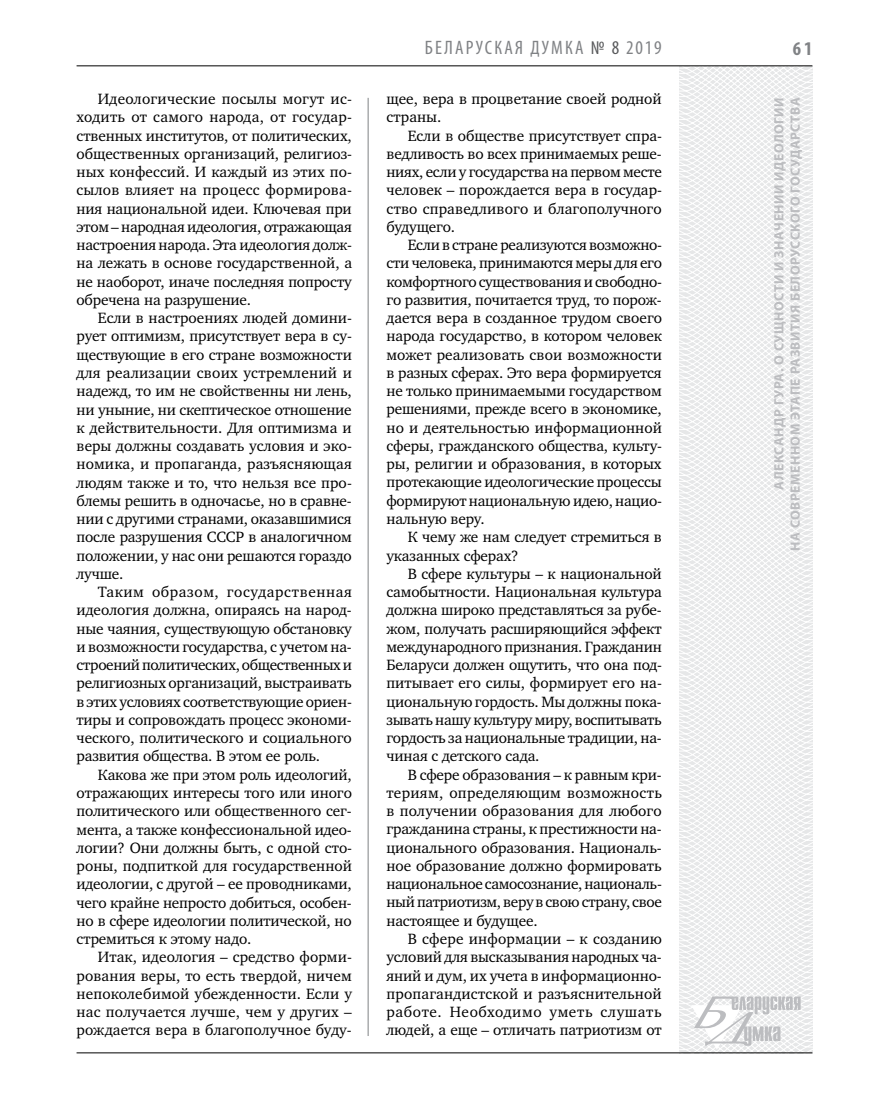
<style>
.page{position:relative;width:872px;height:1106px;background:#fff}
.page>*{position:absolute;margin:0;border:0;box-sizing:border-box;transform-origin:0 0}
.t1{font:condensed 19.5px "Myriad Pro";letter-spacing:.11em;color:#808285}
.t2{font:700 condensed 19.5px "Myriad Pro";color:#808285}
.t3{font:15.3px/18.3px "Charter C";letter-spacing:-.01em;color:#000;text-align:justify}
.t4{font:700 13.5px/16.2px "Myriad Pro";letter-spacing:.04em;color:#bcbdc0;text-align:right}
.s1{color:#58595b}
</style>
<div class="page">
<hr style="left:368px;top:98px;width:1px;height:938px;background:#808285">
<svg style="left:621px;top:65px;width:192px;height:989px"></svg>
<svg style="left:691px;top:996px;width:109px;height:53px"></svg>
<hr style="left:77px;top:65px;width:735px;height:1px;background:#000">
<hr style="left:77px;top:1052px;width:735px;height:1px;background:#000">
<p class="t3" style="left:77px;top:90px;width:277px;text-indent:21px">Идеологические посылы могут ис&shy;ходить от самого народа, от государ&shy;ственных институтов, от политических, общественных организаций, религиоз&shy;ных конфессий. И каждый из этих по&shy;сылов влияет на процесс формирова&shy;ния национальной идеи. Ключевая при этом – народная идеология, отражающая настроения народа. Эта идеология долж&shy;на лежать в основе государственной, а не наоборот, иначе последняя попросту обречена на разрушение.</p>
<p class="t3" style="left:77px;top:309px;width:277px;text-indent:21px">Если в настроениях людей домини&shy;рует оптимизм, присутствует вера в су&shy;ществующие в его стране возможности для реализации своих устремлений и надежд, то им не свойственны ни лень, ни уныние, ни скептическое отношение к действительности. Для оптимизма и веры должны создавать условия и эко&shy;номика, и пропаганда, разъясняющая людям также и то, что нельзя все про&shy;блемы решить в одночасье, но в сравне&shy;нии с другими странами, оказавшимися после разрушения СССР в аналогичном положении, у нас они решаются гораздо лучше.</p>
<p class="t3" style="left:77px;top:583px;width:277px;text-indent:21px">Таким образом, государственная идеология должна, опираясь на народ&shy;ные чаяния, существующую обстановку и возможности государства, с учетом на&shy;строений политических, общественных и религиозных организаций, выстраивать в этих условиях соответствующие ориен&shy;тиры и сопровождать процесс экономи&shy;ческого, политического и социального развития общества. В этом ее роль.</p>
<p class="t3" style="left:77px;top:765px;width:277px;text-indent:21px">Какова же при этом роль идеологий, отражающих интересы того или иного политического или общественного сег&shy;мента, а также конфессиональной идео&shy;логии? Они должны быть, с одной сто&shy;роны, подпиткой для государственной идеологии, с другой – ее проводниками, чего крайне непросто добиться, особен&shy;но в сфере идеологии политической, но стремиться к этому надо.</p>
<p class="t3" style="left:77px;top:948px;width:277px;text-indent:21px">Итак, идеология – средство форми&shy;рования веры, то есть твердой, ничем непоколебимой убежденности. Если у нас получается лучше, чем у других – рождается вера в благополучное буду-</p>
<p class="t1" style="left:425px;top:36px;width:238px">БЕЛА РУСКА Я ДУМКА <span class="s1">№ 8</span> 2019</p>
<p class="t2" style="left:793px;top:37px;width:21px">61</p>
<p class="t3" style="left:386px;top:90px;width:277px">щее, вера в процветание своей родной страны.</p>
<p class="t3" style="left:386px;top:126px;width:277px;text-indent:21px">Если в обществе присутствует спра&shy;ведливость во всех принимаемых реше&shy;ниях, если у государства на первом месте человек – порождается вера в государ&shy;ство справедливого и благополучного будущего.</p>
<p class="t3" style="left:386px;top:236px;width:277px;text-indent:21px">Если в стране реализуются возможно&shy;сти человека, принимаются меры для его комфортного существования и свободно&shy;го развития, почитается труд, то порож&shy;дается вера в созданное трудом своего народа государство, в котором человек может реализовать свои возможности в разных сферах. Это вера формируется не только принимаемыми государством решениями, прежде всего в экономике, но и деятельностью информационной сферы, гражданского общества, культу&shy;ры, религии и образования, в которых протекающие идеологические процессы формируют национальную идею, нацио&shy;нальную веру.</p>
<p class="t3" style="left:386px;top:528px;width:277px;text-indent:21px">К чему же нам следует стремиться в указанных сферах?</p>
<p class="t3" style="left:386px;top:564px;width:277px;text-indent:21px">В сфере культуры – к национальной самобытности. Национальная культура должна широко представляться за рубе&shy;жом, получать расширяющийся эффект международного признания. Гражданин Беларуси должен ощутить, что она под&shy;питывает его силы, формирует его на&shy;циональную гордость. Мы должны пока&shy;зывать нашу культуру миру, воспитывать гордость за национальные традиции, на&shy;чиная с детского сада.</p>
<p class="t3" style="left:386px;top:765px;width:277px;text-indent:21px">В сфере образования – к равным кри&shy;териям, определяющим возможность в получении образования для любого гражданина страны, к престижности на&shy;ционального образования. Националь&shy;ное образование должно формировать национальное самосознание, националь&shy;ный патриотизм, веру в свою страну, свое настоящее и будущее.</p>
<p class="t3" style="left:386px;top:929px;width:277px;text-indent:21px">В сфере информации – к созданию условий для высказывания народных ча&shy;яний и дум, их учета в информационно&shy;пропагандистской и разъяснительной работе. Необходимо уметь слушать людей, а еще – отличать патриотизм от</p>
<p class="t4" style="left:770px;top:551px;width:455px;rotate:-90deg">Александр ГУРА. О сущности и значении идеологии<br>на современном этапе развития белорусского государства</p>
</div>
